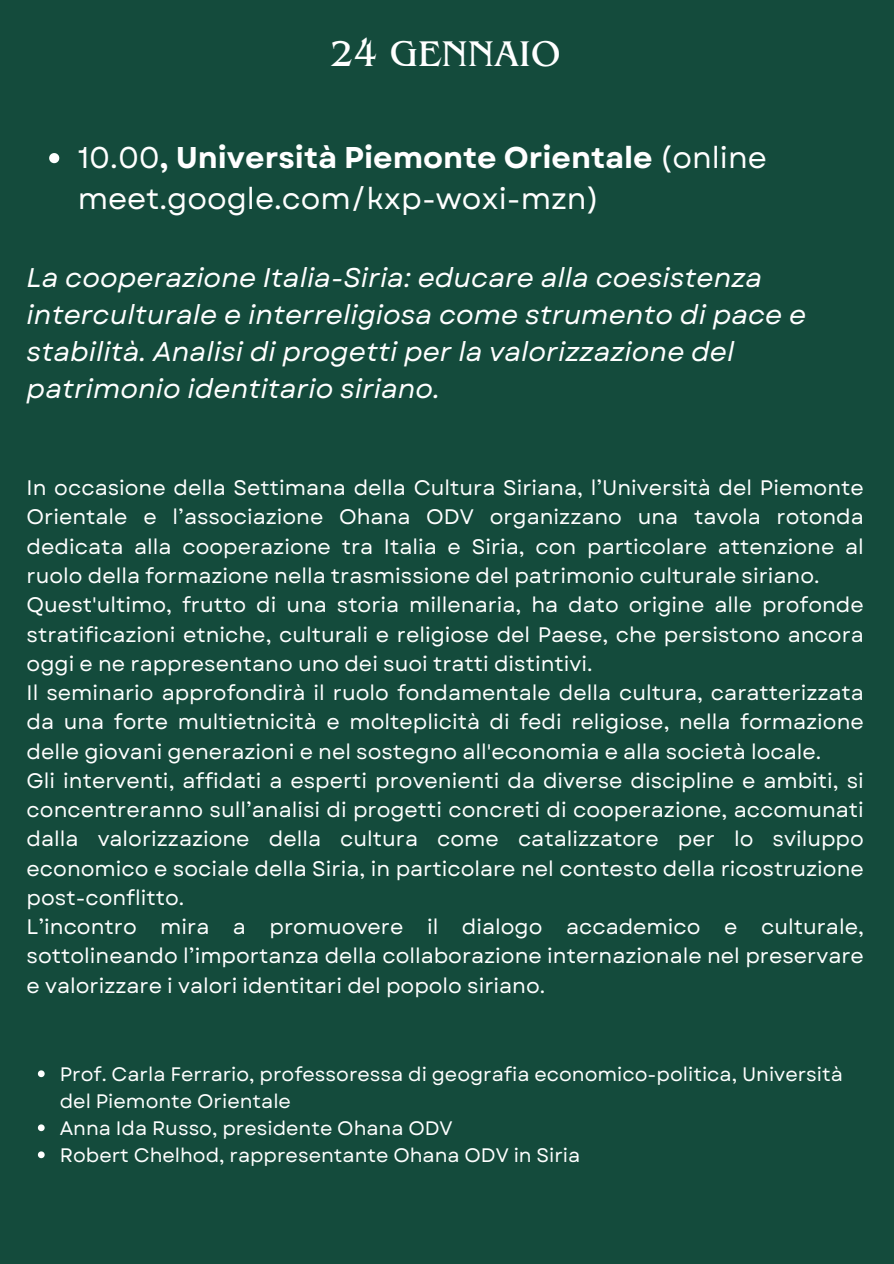
<style>
.page{position:relative;width:894px;height:1264px;background:#fff}
.page>*{position:absolute;margin:0;border:0;box-sizing:border-box;transform-origin:0 0}
.t1{font:37.5px "Benguiat Pro ITC";color:#fff}
.t2{font:30px/41.7px "Garet";color:#fff}
.t3{font:italic 27px/37.2px "Garet";color:#fff}
.t4{font:21px/29.2px "Garet";color:#fff;text-align:justify}
.t5{font:19.5px/27px "Garet";color:#fff}
.s1{font-weight:700}
</style>
<div class="page">
<div style="left:0;top:0;width:893px;height:1263px;background:#144b3c"></div>
<svg style="left:49px;top:153px;width:10px;height:10px"></svg>
<svg style="left:38px;top:1070px;width:7px;height:7px"></svg>
<svg style="left:38px;top:1124px;width:7px;height:7px"></svg>
<svg style="left:38px;top:1151px;width:7px;height:7px"></svg>
<h1 class="t1" style="left:329px;top:41px;width:232px">24 GENNAIO</h1>
<p class="t2" style="left:78px;top:136px;width:690px">10.00<span class="s1">, Università Piemonte Orientale</span> (online meet.google.com/kxp-woxi-mzn)</p>
<h2 class="t3" style="left:27px;top:259px;width:781px">La cooperazione Italia-Siria: educare alla coesistenza interculturale e interreligiosa come strumento di pace e stabilità. Analisi di progetti per la valorizzazione del patrimonio identitario siriano.</h2>
<p class="t4" style="left:27px;top:473px;width:838px">In occasione della Settimana della Cultura Siriana, l’Università del Piemonte Orientale e l’associazione Ohana ODV organizzano una tavola rotonda dedicata alla cooperazione tra Italia e Siria, con particolare attenzione al ruolo della formazione nella trasmissione del patrimonio culturale siriano.</p>
<p class="t4" style="left:27px;top:590px;width:838px">Quest'ultimo, frutto di una storia millenaria, ha dato origine alle profonde stratificazioni etniche, culturali e religiose del Paese, che persistono ancora oggi e ne rappresentano uno dei suoi tratti distintivi.</p>
<p class="t4" style="left:27px;top:678px;width:838px">Il seminario approfondirà il ruolo fondamentale della cultura, caratterizzata da una forte multietnicità e molteplicità di fedi religiose, nella formazione delle giovani generazioni e nel sostegno all'economia e alla società locale.</p>
<p class="t4" style="left:27px;top:766px;width:838px">Gli interventi, affidati a esperti provenienti da diverse discipline e ambiti, si concentreranno sull’analisi di progetti concreti di cooperazione, accomunati dalla valorizzazione della cultura come catalizzatore per lo sviluppo economico e sociale della Siria, in particolare nel contesto della ricostruzione post-conflitto.</p>
<p class="t4" style="left:27px;top:912px;width:838px">L’incontro mira a promuovere il dialogo accademico e culturale, sottolineando l’importanza della collaborazione internazionale nel preservare e valorizzare i valori identitari del popolo siriano.</p>
<p class="t5" style="left:60px;top:1060px;width:784px">Prof. Carla Ferrario, professoressa di geografia economico-politica, Università del Piemonte Orientale</p>
<p class="t5" style="left:60px;top:1114px;width:394px">Anna Ida Russo, presidente Ohana ODV</p>
<p class="t5" style="left:60px;top:1141px;width:522px">Robert Chelhod, rappresentante Ohana ODV in Siria</p>
</div>
